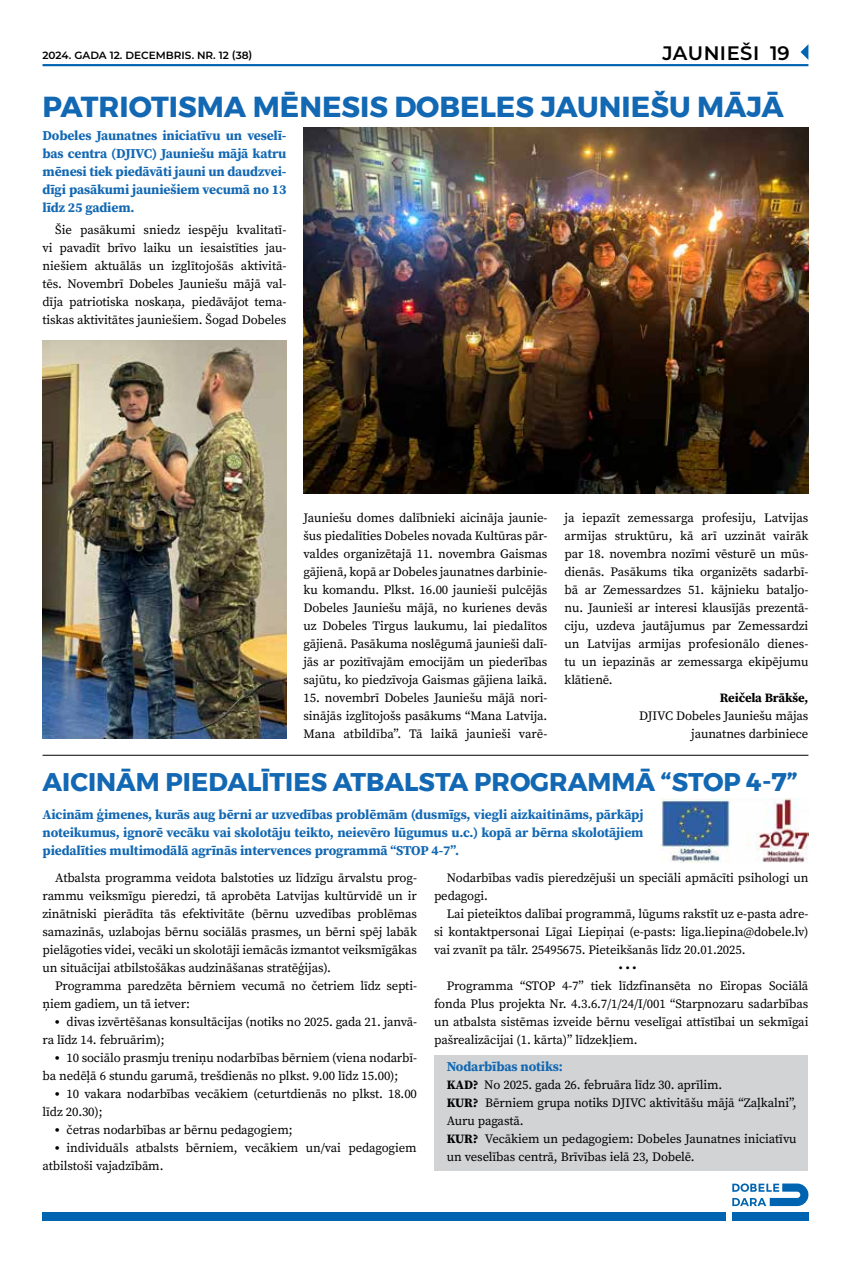
<style>
.page{position:relative;width:851px;height:1263px;background:#fff}
.page>*{position:absolute;margin:0;border:0;box-sizing:border-box;transform-origin:0 0}
.t1{font:700 28.8px "Montserrat";color:#1268b3}
.t2{font:700 25.5px "Montserrat";color:#1268b3}
.t3{font:600 19.5px "Montserrat";letter-spacing:.025em;color:#000}
.t4{font:700 13.5px/18px "Source Serif Pro";letter-spacing:-.01em;color:#1268b3;text-align:justify}
.t5{font:12.75px/18px "Source Serif Pro";letter-spacing:-.01em;color:#000}
.t6{font:700 12.75px "Source Serif Pro";letter-spacing:-.015em;color:#000}
.t7{font:600 10.5px "Montserrat";color:#000}
.s1{font-weight:900}
.s2{font-weight:700}
</style>
<div class="page">
<div style="left:434px;top:1054px;width:373px;height:116px;background:#d1d3d4"></div>
<hr style="left:43px;top:64px;width:765px;height:2px;background:#0064b0">
<svg style="left:800px;top:44px;width:8px;height:16px"></svg>
<div style="left:732px;top:1212px;width:76px;height:8px;background:#0064b0"></div>
<div style="left:43px;top:1212px;width:683px;height:8px;background:#0064b0"></div>
<svg style="left:732px;top:1183px;width:76px;height:23px"></svg>
<img style="left:660px;top:799px;width:148px;height:64px">
<img style="left:303px;top:128px;width:505px;height:365px">
<img style="left:43px;top:340px;width:243px;height:398px">
<hr style="left:43px;top:755px;width:765px;height:1px;background:#000">
<p class="t7" style="left:43px;top:48px;width:211px">2024. GADA 12. DECEMBRIS. NR. 12 (38)</p>
<h3 class="t3" style="left:662px;top:39px;width:129px">JAUNIEŠI 19</h3>
<h1 class="t1" style="left:43px;top:84px;width:742px">PATRIOTISMA MĒNESIS DOBELES JAUNIEŠU MĀJĀ</h1>
<p class="t4" style="left:43px;top:126px;width:245px">Dobeles Jaunatnes iniciatīvu un veselī&shy;bas centra (DJIVC) Jauniešu mājā katru mēnesi tiek piedāvāti jauni un daudzvei&shy;dīgi pasākumi jauniešiem vecumā no 13 līdz 25 gadiem.</p>
<p class="t5" style="left:43px;top:221px;width:245px;text-align:justify;text-indent:13px">Šie pasākumi sniedz iespēju kvalitatī&shy;vi pavadīt brīvo laiku un iesaistīties jau&shy;niešiem aktuālās un izglītojošās aktivitā&shy;tēs. Novembrī Dobeles Jauniešu mājā val&shy;dīja patriotiska noskaņa, piedāvājot tema&shy;tiskas aktivitātes jauniešiem. Šogad Dobeles</p>
<p class="t5" style="left:303px;top:509px;width:245px;text-align:justify">Jauniešu domes dalībnieki aicināja jaunie&shy;šus piedalīties Dobeles novada Kultūras pār&shy;valdes organizētajā 11. novembra Gaismas gājienā, kopā ar Dobeles jaunatnes darbinie&shy;ku komandu. Plkst. 16.00 jaunieši pulcējās Dobeles Jauniešu mājā, no kurienes devās uz Dobeles Tirgus laukumu, lai piedalītos gājienā. Pasākuma noslēgumā jaunieši dalī&shy;jās ar pozitīvajām emocijām un piederības sajūtu, ko piedzīvoja Gaismas gājiena laikā.</p>
<p class="t5" style="left:303px;top:689px;width:245px;text-align:justify">15. novembrī Dobeles Jauniešu mājā nori&shy;sinājās izglītojošs pasākums “Mana Latvija.<br>Mana atbildība”. Tā laikā jaunieši varē-</p>
<p class="t5" style="left:564px;top:509px;width:245px;text-align:justify">ja iepazīt zemessarga profesiju, Latvijas armijas struktūru, kā arī uzzināt vairāk par 18. novembra nozīmi vēsturē un mūs&shy;dienās. Pasākums tika organizēts sadarbī&shy;bā ar Zemessardzes 51. kājnieku bataljo&shy;nu. Jaunieši ar interesi klausījās prezentā&shy;ciju, uzdeva jautājumus par Zemessardzi un Latvijas armijas profesionālo dienes&shy;tu un iepazinās ar zemessarga ekipējumu klātienē.</p>
<p class="t6" style="left:719px;top:689px;width:90px">Reičela Brākše,</p>
<p class="t5" style="left:639px;top:707px;width:171px;text-align:right">DJIVC Dobeles Jauniešu mājas jaunatnes darbiniece</p>
<h2 class="t2" style="left:43px;top:762px;width:756px">AICINĀM PIEDALĪTIES ATBALSTA PROGRAMMĀ “STOP 4-7”</h2>
<p class="t4" style="left:43px;top:805px;width:602px">Aicinām ģimenes, kurās aug bērni ar uzvedības problēmām (dusmīgs, viegli aizkaitināms, pārkāpj noteikumus, ignorē vecāku vai skolotāju teikto, neievēro lūgumus u.c.) kopā ar bērna skolotājiem piedalīties multimodālā agrīnās intervences programmā “STOP 4-7”.</p>
<p class="t5" style="left:43px;top:869px;width:376px;text-align:justify;text-indent:13px">Atbalsta programma veidota balstoties uz līdzīgu ārvalstu prog&shy;rammu veiksmīgu pieredzi, tā aprobēta Latvijas kultūrvidē un ir zinātniski pierādīta tās efektivitāte (bērnu uzvedības problēmas samazinās, uzlabojas bērnu sociālās prasmes, un bērni spēj labāk pielāgoties videi, vecāki un skolotāji iemācās izmantot veiksmīgākas un situācijai atbilstošākas audzināšanas stratēģijas).</p>
<p class="t5" style="left:43px;top:977px;width:376px;text-indent:13px">Programma paredzēta bērniem vecumā no četriem līdz septi&shy;ņiem gadiem, un tā ietver:</p>
<p class="t5" style="left:43px;top:1013px;width:376px;text-indent:13px"><span class="s1">•</span> divas izvērtēšanas konsultācijas (notiks no 2025. gada 21. janvā&shy;ra līdz 14. februārim);</p>
<p class="t5" style="left:43px;top:1049px;width:376px;text-indent:13px"><span class="s1">•</span> 10 sociālo prasmju treniņu nodarbības bērniem (viena nodarbī&shy;ba nedēļā 6 stundu garumā, trešdienās no plkst. 9.00 līdz 15.00);</p>
<p class="t5" style="left:43px;top:1085px;width:376px;text-indent:13px"><span class="s1">•</span> 10 vakara nodarbības vecākiem (ceturtdienās no plkst. 18.00 līdz 20.30);</p>
<p class="t5" style="left:55px;top:1121px;width:239px"><span class="s1">•</span> četras nodarbības ar bērnu pedagogiem;</p>
<p class="t5" style="left:43px;top:1139px;width:375px;text-indent:13px"><span class="s1">•</span> individuāls atbalsts bērniem, vecākiem un/vai pedagogiem atbilstoši vajadzībām.</p>
<p class="t5" style="left:434px;top:869px;width:376px;text-indent:13px">Nodarbības vadīs pieredzējuši un speciāli apmācīti psihologi un pedagogi.</p>
<p class="t5" style="left:434px;top:905px;width:376px;text-align:justify;text-indent:13px">Lai pieteiktos dalībai programmā, lūgums rakstīt uz e-pasta adre&shy;si kontaktpersonai Līgai Liepiņai (e-pasts: liga.liepina@dobele.lv) vai zvanīt pa tālr. 25495675. Pieteikšanās līdz 20.01.2025.</p>
<p class="t5" style="left:618px;top:959px;width:19px">• • •</p>
<p class="t5" style="left:446px;top:977px;width:363px">Programma “STOP 4-7” tiek līdzfinansēta no Eiropas Sociālā</p>
<p class="t5" style="left:434px;top:995px;width:376px">fonda Plus projekta Nr. 4.3.6.7/1/24/I/001 “Starpnozaru sadarbības</p>
<p class="t5" style="left:434px;top:1013px;width:376px">un atbalsta sistēmas izveide bērnu veselīgai attīstībai un sekmīgai</p>
<p class="t5" style="left:434px;top:1031px;width:205px">pašrealizācijai (1. kārta)” līdzekļiem.</p>
<p class="t4" style="left:446px;top:1057px;width:118px">Nodarbības notiks:</p>
<p class="t5" style="left:446px;top:1076px;width:351px"><span class="s2">KAD?</span> No 2025. gada 26. februāra līdz 30. aprīlim.<br><span class="s2">KUR?</span> Bērniem grupa notiks DJIVC aktivitāšu mājā “Zaļkalni”, Auru pagastā.<br><span class="s2">KUR?</span> Vecākiem un pedagogiem: Dobeles Jaunatnes iniciatīvu un veselības centrā, Brīvības ielā 23, Dobelē.</p>
</div>
